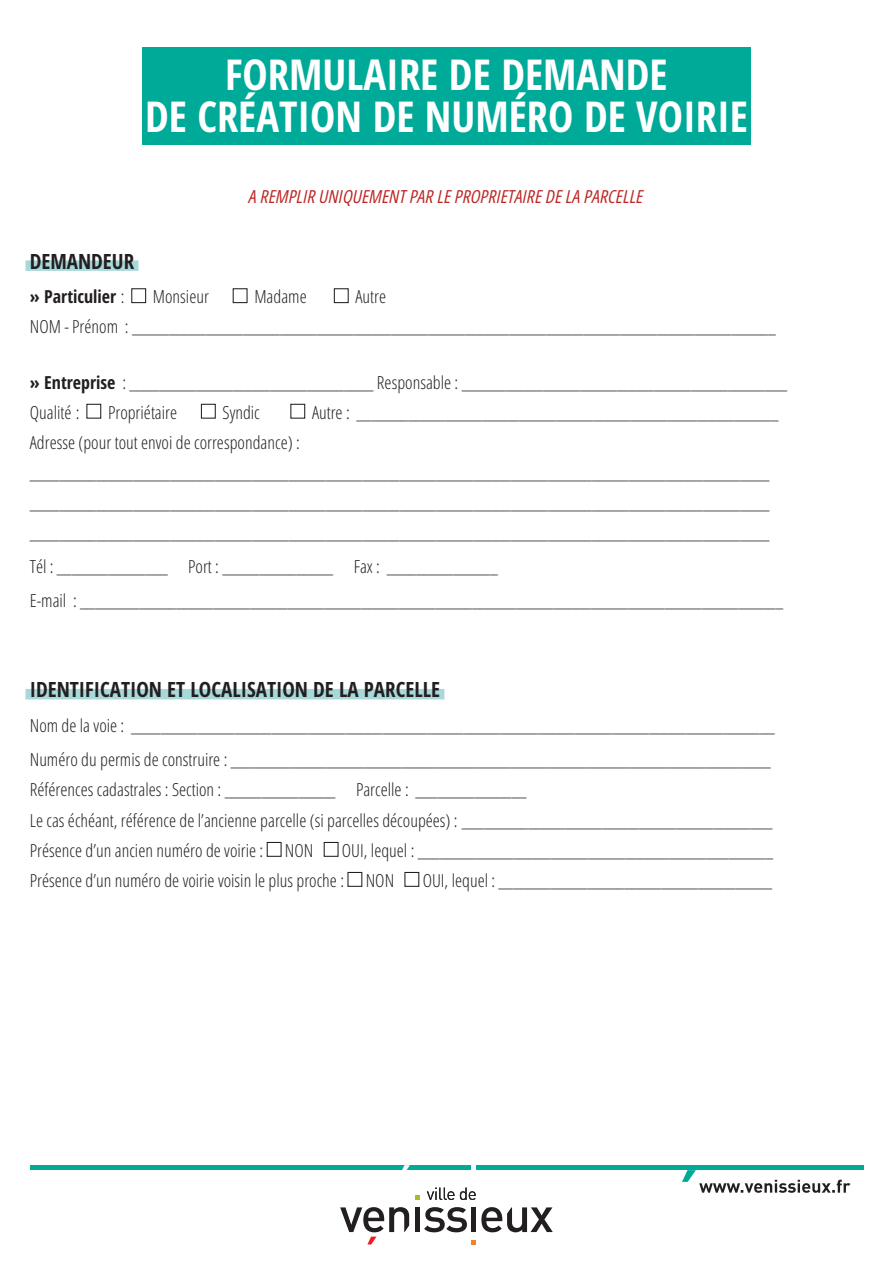
<style>
.page{position:relative;width:893px;height:1263px;background:#fff}
.page>*{position:absolute;margin:0;border:0;box-sizing:border-box;transform-origin:0 0}
.t1{font:700 42.6px/42px "Open Sans Hebrew Condensed";color:#fff;text-align:center}
.t2{font:700 21px "Open Sans Hebrew Condensed";color:#231f20}
.t3{font:300 18px/30px "Open Sans Hebrew Condensed";color:#231f20}
.t4{font:italic 18px "Open Sans Hebrew Condensed";color:#bc2625}
.t5{font:700 18px "Open Sans Hebrew Condensed";color:#231f20}
.s1{font-weight:300}
.s2{font-weight:700}
</style>
<div class="page">
<div style="left:142px;top:47px;width:609px;height:98px;background:#0a9"></div>
<svg style="left:682px;top:1170px;width:168px;height:23px"></svg>
<div style="left:30px;top:1165px;width:833px;height:5px;background:#0a9"></div>
<div style="left:415px;top:1207px;width:5px;height:25px;background:#231f20"></div>
<svg style="left:424px;top:1207px;width:43px;height:25px"></svg>
<div style="left:471px;top:1207px;width:5px;height:25px;background:#231f20"></div>
<svg style="left:481px;top:1207px;width:72px;height:25px"></svg>
<svg style="left:427px;top:1187px;width:27px;height:13px"></svg>
<svg style="left:460px;top:1187px;width:16px;height:13px"></svg>
<svg style="left:340px;top:1207px;width:69px;height:37px"></svg>
<svg style="left:415px;top:1195px;width:5px;height:5px"></svg>
<svg style="left:471px;top:1240px;width:5px;height:4px"></svg>
<svg style="left:402px;top:1165px;width:8px;height:5px"></svg>
<svg style="left:471px;top:1165px;width:5px;height:5px"></svg>
<div style="left:26px;top:260px;width:112px;height:11px;background:#a8d9da"></div>
<div style="left:26px;top:689px;width:418px;height:10px;background:#a8d9da"></div>
<div style="left:131px;top:288px;width:15px;height:15px;border:1px solid #231f20"></div>
<div style="left:233px;top:288px;width:15px;height:15px;border:1px solid #231f20"></div>
<div style="left:334px;top:288px;width:15px;height:15px;border:1px solid #231f20"></div>
<div style="left:86px;top:404px;width:15px;height:15px;border:1px solid #231f20"></div>
<div style="left:201px;top:404px;width:15px;height:15px;border:1px solid #231f20"></div>
<div style="left:290px;top:404px;width:15px;height:15px;border:1px solid #231f20"></div>
<div style="left:267px;top:842px;width:15px;height:15px;border:1px solid #231f20"></div>
<div style="left:324px;top:842px;width:15px;height:15px;border:1px solid #231f20"></div>
<div style="left:347px;top:872px;width:15px;height:15px;border:1px solid #231f20"></div>
<div style="left:404px;top:872px;width:15px;height:15px;border:1px solid #231f20"></div>
<h1 class="t1" style="left:145px;top:56px;width:604px">FORMULAIRE DE DEMANDE<br>DE CRÉATION DE NUMÉRO DE VOIRIE</h1>
<p class="t4" style="left:249px;top:186px;width:396px">A REMPLIR UNIQUEMENT PAR LE PROPRIETAIRE DE LA PARCELLE</p>
<p class="t2" style="left:30px;top:249px;width:106px">DEMANDEUR</p>
<p class="t5" style="left:30px;top:286px;width:96px">» Particulier <span class="s1">:</span></p>
<p class="t3" style="left:153px;top:282px;width:58px">Monsieur</p>
<p class="t3" style="left:254px;top:282px;width:54px">Madame</p>
<p class="t3" style="left:30px;top:282px;width:747px;text-indent:326px">Autre<br>NOM - Prénom : _______________________________________________________________________________________</p>
<p class="t3" style="left:30px;top:367px;width:759px"><span class="s2">» Entreprise</span> : _________________________________ Responsable : ____________________________________________<br>Qualité :</p>
<p class="t3" style="left:108px;top:397px;width:71px">Propriétaire</p>
<p class="t3" style="left:223px;top:397px;width:39px">Syndic</p>
<p class="t3" style="left:312px;top:397px;width:468px">Autre : _________________________________________________________</p>
<p class="t3" style="left:30px;top:428px;width:741px">Adresse (pour tout envoi de correspondance) : ____________________________________________________________________________________________________ ____________________________________________________________________________________________________ ____________________________________________________________________________________________________</p>
<p class="t3" style="left:30px;top:550px;width:755px;line-height:34.2px">Tél : _______________ Port : _______________ Fax : _______________<br>E-mail : _______________________________________________________________________________________________</p>
<p class="t2" style="left:30px;top:678px;width:412px">IDENTIFICATION ET LOCALISATION DE LA PARCELLE</p>
<p class="t3" style="left:30px;top:708px;width:746px;line-height:34.2px">Nom de la voie : _______________________________________________________________________________________<br>Numéro du permis de construire : _________________________________________________________________________</p>
<p class="t3" style="left:30px;top:774px;width:744px;line-height:30.5px">Références cadastrales : Section : _______________ Parcelle : _______________<br>Le cas échéant, référence de l’ancienne parcelle (si parcelles découpées) : __________________________________________<br>Présence d’un ancien numéro de voirie : NON</p>
<p class="t3" style="left:30px;top:836px;width:745px;text-indent:312px">OUI, lequel : ________________________________________________<br>Présence d’un numéro de voirie voisin le plus proche : NON</p>
<p class="t3" style="left:423px;top:866px;width:351px">OUI, lequel : _____________________________________</p>
</div>
